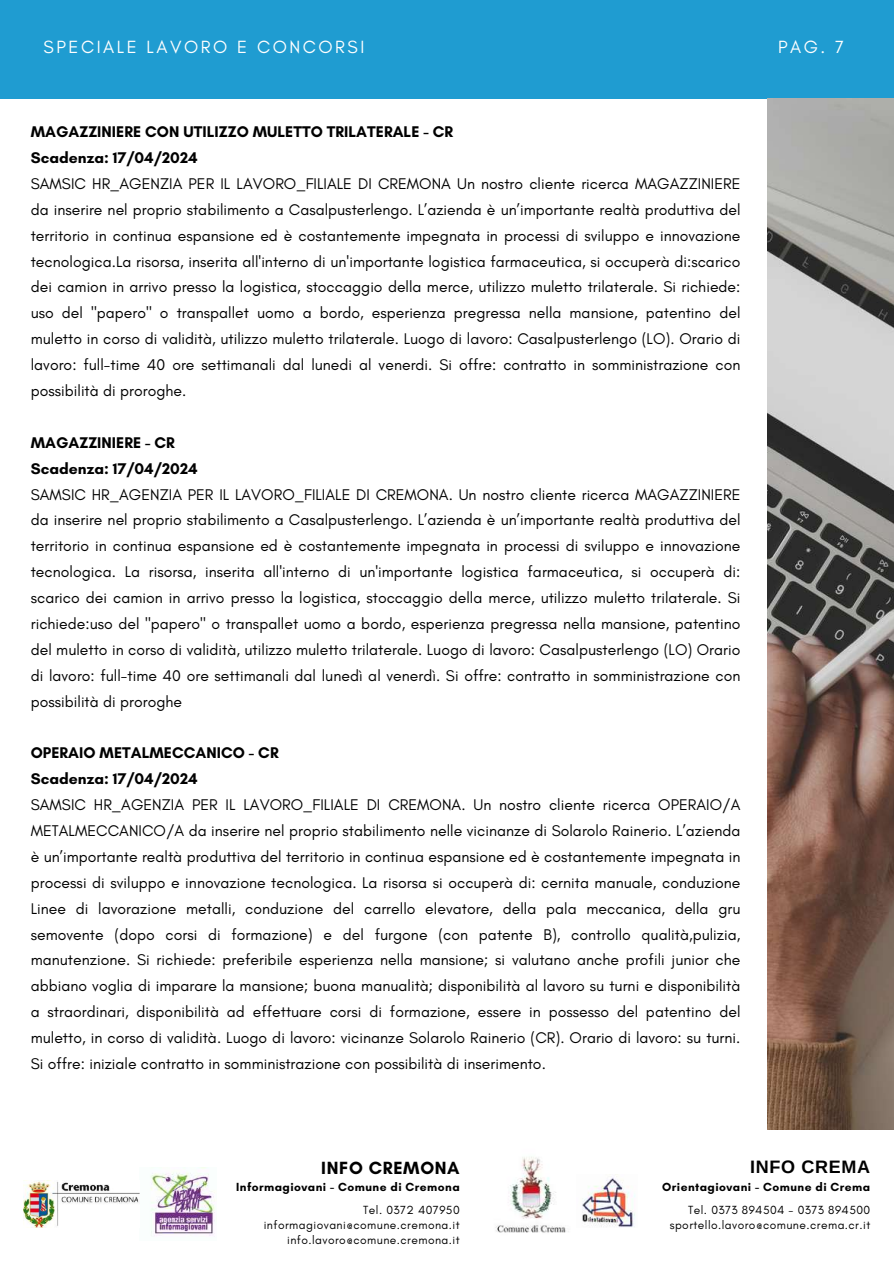
<style>
.page{position:relative;width:894px;height:1264px;background:#fff}
.page>*{position:absolute;margin:0;border:0;box-sizing:border-box;transform-origin:0 0}
.t1{font:18px "Glacial Indifference";letter-spacing:.14em;color:#fff}
.t2{font:700 18px "Glacial Indifference";letter-spacing:.035em;color:#000}
.t3{font:700 18px "Arimo";letter-spacing:.035em;color:#000}
.t4{font:15.75px/25.8px "Glacial Indifference";color:#000;text-align:justify}
.t5{font:700 15.75px/25.8px "Glacial Indifference";color:#000}
.t6{font:12px/15px "Glacial Indifference";letter-spacing:.035em;color:#000;text-align:right}
.t7{font:700 12px "Glacial Indifference";letter-spacing:.035em;color:#000}
</style>
<div class="page">
<div style="left:0;top:0;width:893px;height:98px;background:#1f9cd1"></div>
<img style="left:767px;top:98px;width:126px;height:1031px">
<img style="left:495px;top:1157px;width:71px;height:76px">
<img style="left:139px;top:1167px;width:76px;height:69px">
<img style="left:23px;top:1180px;width:116px;height:46px">
<img style="left:582px;top:1174px;width:53px;height:52px">
<p class="t1" style="left:44px;top:36px;width:322px">SPECIALE LAVORO E CONCORSI</p>
<p class="t1" style="left:777px;top:36px;width:68px">PAG. 7</p>
<p class="t5" style="left:31px;top:119px;width:424px">MAGAZZINIERE CON UTILIZZO MULETTO TRILATERALE - CR<br>Scadenza: 17/04/2024</p>
<p class="t4" style="left:31px;top:170px;width:711px">SAMSIC HR_AGENZIA PER IL LAVORO_FILIALE DI CREMONA Un nostro cliente ricerca MAGAZZINIERE da inserire nel proprio stabilimento a Casalpusterlengo. L’azienda è un’importante realtà produttiva del territorio in continua espansione ed è costantemente impegnata in processi di sviluppo e innovazione tecnologica.La risorsa, inserita all'interno di un'importante logistica farmaceutica, si occuperà di:scarico dei camion in arrivo presso la logistica, stoccaggio della merce, utilizzo muletto trilaterale. Si richiede: uso del "papero" o transpallet uomo a bordo, esperienza pregressa nella mansione, patentino del muletto in corso di validità, utilizzo muletto trilaterale. Luogo di lavoro: Casalpusterlengo (LO). Orario di lavoro: full-time 40 ore settimanali dal lunedi al venerdi. Si offre: contratto in somministrazione con possibilità di proroghe.</p>
<p class="t5" style="left:31px;top:429px;width:168px">MAGAZZINIERE - CR<br>Scadenza: 17/04/2024</p>
<p class="t4" style="left:31px;top:481px;width:711px">SAMSIC HR_AGENZIA PER IL LAVORO_FILIALE DI CREMONA. Un nostro cliente ricerca MAGAZZINIERE da inserire nel proprio stabilimento a Casalpusterlengo. L’azienda è un’importante realtà produttiva del territorio in continua espansione ed è costantemente impegnata in processi di sviluppo e innovazione tecnologica. La risorsa, inserita all'interno di un'importante logistica farmaceutica, si occuperà di: scarico dei camion in arrivo presso la logistica, stoccaggio della merce, utilizzo muletto trilaterale. Si richiede:uso del "papero" o transpallet uomo a bordo, esperienza pregressa nella mansione, patentino del muletto in corso di validità, utilizzo muletto trilaterale. Luogo di lavoro: Casalpusterlengo (LO) Orario di lavoro: full-time 40 ore settimanali dal lunedì al venerdì. Si offre: contratto in somministrazione con possibilità di proroghe</p>
<p class="t5" style="left:31px;top:740px;width:249px">OPERAIO METALMECCANICO - CR<br>Scadenza: 17/04/2024</p>
<p class="t4" style="left:31px;top:791px;width:711px">SAMSIC HR_AGENZIA PER IL LAVORO_FILIALE DI CREMONA. Un nostro cliente ricerca OPERAIO/A METALMECCANICO/A da inserire nel proprio stabilimento nelle vicinanze di Solarolo Rainerio. L’azienda è un’importante realtà produttiva del territorio in continua espansione ed è costantemente impegnata in processi di sviluppo e innovazione tecnologica. La risorsa si occuperà di: cernita manuale, conduzione Linee di lavorazione metalli, conduzione del carrello elevatore, della pala meccanica, della gru semovente (dopo corsi di formazione) e del furgone (con patente B), controllo qualità,pulizia, manutenzione. Si richiede: preferibile esperienza nella mansione; si valutano anche profili junior che abbiano voglia di imparare la mansione; buona manualità; disponibilità al lavoro su turni e disponibilità a straordinari, disponibilità ad effettuare corsi di formazione, essere in possesso del patentino del muletto, in corso di validità. Luogo di lavoro: vicinanze Solarolo Rainerio (CR). Orario di lavoro: su turni.<br>Si offre: iniziale contratto in somministrazione con possibilità di inserimento.</p>
<p class="t2" style="left:321px;top:1156px;width:140px">INFO CREMONA</p>
<p class="t3" style="left:750px;top:1156px;width:121px">INFO CREMA</p>
<p class="t7" style="left:236px;top:1179px;width:225px">Informagiovani - Comune di Cremona</p>
<p class="t7" style="left:662px;top:1179px;width:209px">Orientagiovani - Comune di Crema</p>
<p class="t6" style="left:264px;top:1202px;width:197px">Tel. 0372 407950 informagiovani@comune.cremona.it info.lavoro@comune.cremona.it</p>
<p class="t6" style="left:669px;top:1202px;width:202px">Tel. 0373 894504 - 0373 894500 sportello.lavoro@comune.crema.cr.it</p>
</div>
